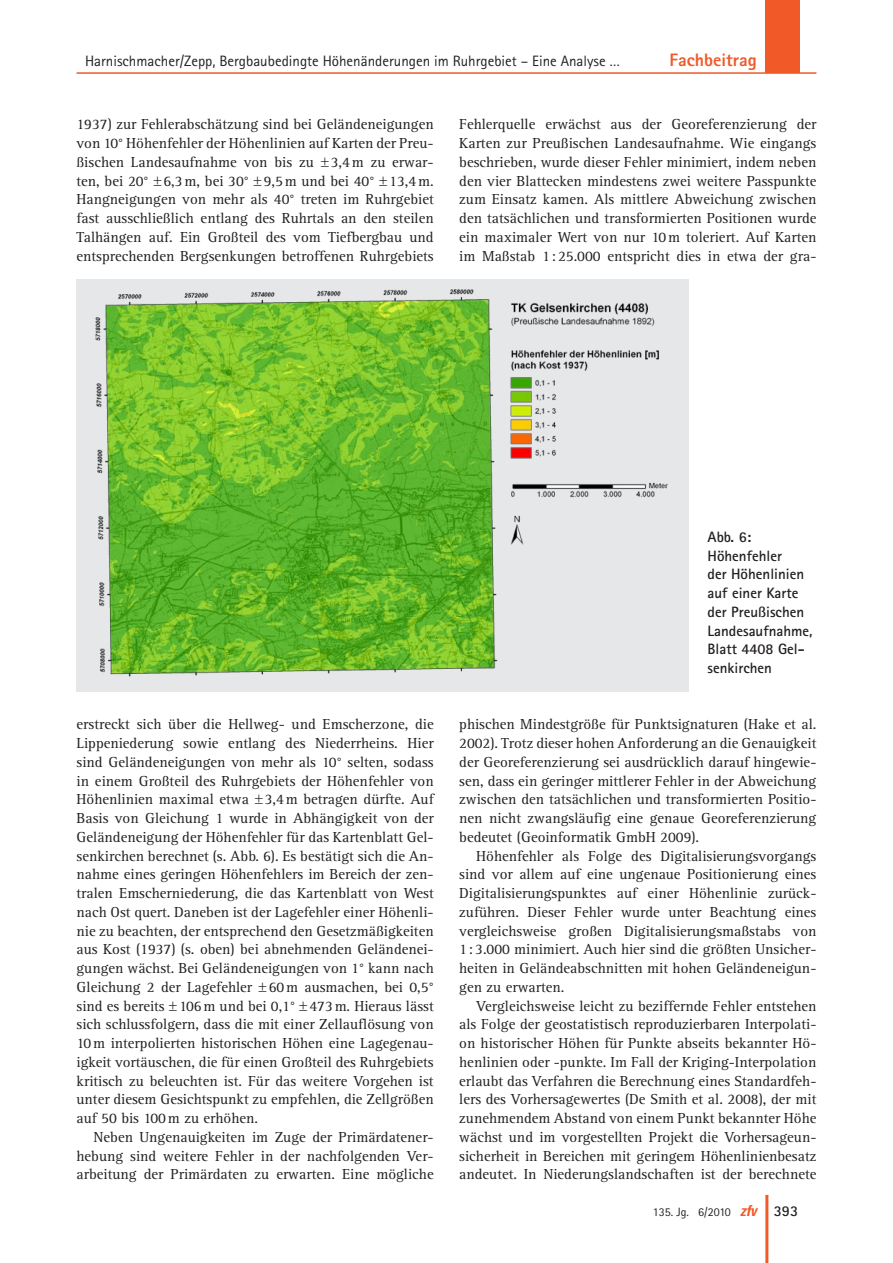
<style>
.page{position:relative;width:893px;height:1263px;background:#fff}
.page>*{position:absolute;margin:0;border:0;box-sizing:border-box;transform-origin:0 0}
.t1{font:800 18px "Rotis Sans Serif";color:#f15929}
._01_normal{font:15px/18.8px "Rotis Serif";color:#231f20;text-align:justify}
._03_abb{font:700 15px/18.8px "Rotis Sans Serif";color:#231f20}
.t2{font:15px "Rotis Sans Serif";color:#231f20}
.t3{font:12px "Rotis Sans Serif";color:#231f20}
.s1{font-family:"Univers";font-weight:700;font-style:italic;font-stretch:condensed;font-size:15px;color:#f15929}
.s2{font-weight:700;font-size:15px}
</style>
<div class="page">
<div style="left:765px;top:0;width:34px;height:72px;background:#f15929"></div>
<hr style="left:77px;top:72px;width:739px;height:2px;background:#f15929">
<hr style="left:765px;top:1195px;width:3px;height:68px;background:#f15929">
<div style="left:77px;top:279px;width:612px;height:413px;background:#e6e7e9"></div>
<img style="left:95px;top:289px;width:573px;height:388px">
<p class="t2" style="left:85px;top:52px;width:537px">Harnischmacher/Zepp, Bergbaubedingte Höhenänderungen im Ruhrgebiet – Eine Analyse …</p>
<p class="t1" style="left:670px;top:48px;width:89px">Fachbeitrag</p>
<p class="_01_normal" style="left:77px;top:115px;width:359px">1937) zur Fehlerabschätzung sind bei Geländeneigungen von 10° Höhenfehler der Höhenlinien auf Karten der Preu&shy;ßischen Landesaufnahme von bis zu 3,4m zu erwar&shy;ten, bei 20° 6,3m, bei 30° 9,5m und bei 40° 13,4m.<br>Hangneigungen von mehr als 40° treten im Ruhrgebiet fast ausschließlich entlang des Ruhrtals an den steilen Talhängen auf. Ein Großteil des vom Tiefbergbau und entsprechenden Bergsenkungen betroffenen Ruhrgebiets</p>
<p class="_01_normal" style="left:459px;top:115px;width:359px">Fehlerquelle erwächst aus der Georeferenzierung der Karten zur Preußischen Landesaufnahme. Wie eingangs beschrieben, wurde dieser Fehler minimiert, indem neben den vier Blattecken mindestens zwei weitere Passpunkte zum Einsatz kamen. Als mittlere Abweichung zwischen den tatsächlichen und transformierten Positionen wurde ein maximaler Wert von nur 10m toleriert. Auf Karten im Maßstab 1: 25.000 entspricht dies in etwa der gra-</p>
<p class="_01_normal" style="left:77px;top:715px;width:359px">erstreckt sich über die Hellweg- und Emscherzone, die Lippeniederung sowie entlang des Niederrheins. Hier sind Geländeneigungen von mehr als 10° selten, sodass in einem Großteil des Ruhrgebiets der Höhenfehler von Höhenlinien maximal etwa 3,4m betragen dürfte. Auf Basis von Gleichung 1 wurde in Abhängigkeit von der Geländeneigung der Höhenfehler für das Kartenblatt Gel&shy;senkirchen berechnet (s. Abb. 6). Es bestätigt sich die An&shy;nahme eines geringen Höhenfehlers im Bereich der zen&shy;tralen Emscherniederung, die das Kartenblatt von West nach Ost quert. Daneben ist der Lagefehler einer Höhenli&shy;nie zu beachten, der entsprechend den Gesetzmäßigkeiten aus Kost (1937) (s. oben) bei abnehmenden Geländenei&shy;gungen wächst. Bei Geländeneigungen von 1° kann nach Gleichung 2 der Lagefehler 60m ausmachen, bei 0,5° sind es bereits 106m und bei 0,1° 473m. Hieraus lässt sich schlussfolgern, dass die mit einer Zellauflösung von 10m interpolierten historischen Höhen eine Lagegenau&shy;igkeit vortäuschen, die für einen Großteil des Ruhrgebiets kritisch zu beleuchten ist. Für das weitere Vorgehen ist unter diesem Gesichtspunkt zu empfehlen, die Zellgrößen auf 50 bis 100m zu erhöhen.</p>
<p class="_01_normal" style="left:77px;top:1128px;width:359px;text-indent:17px">Neben Ungenauigkeiten im Zuge der Primärdatener&shy;hebung sind weitere Fehler in der nachfolgenden Ver&shy;arbeitung der Primärdaten zu erwarten. Eine mögliche</p>
<p class="_03_abb" style="left:708px;top:527px;width:45px">Abb. 6:</p>
<p class="_03_abb" style="left:708px;top:546px;width:106px">Höhenfehler<br>der Höhenlinien auf einer Karte der Preußischen<br>Landesaufnahme,<br>Blatt 4408 Gel&shy;senkirchen</p>
<p class="_01_normal" style="left:459px;top:715px;width:359px">phischen Mindestgröße für Punktsignaturen (Hake et al.<br>2002). Trotz dieser hohen Anforderung an die Genauigkeit der Georeferenzierung sei ausdrücklich darauf hingewie&shy;sen, dass ein geringer mittlerer Fehler in der Abweichung zwischen den tatsächlichen und transformierten Positio&shy;nen nicht zwangsläufig eine genaue Georeferenzierung bedeutet (Geoinformatik GmbH 2009).</p>
<p class="_01_normal" style="left:459px;top:847px;width:359px;text-indent:17px">Höhenfehler als Folge des Digitalisierungsvorgangs sind vor allem auf eine ungenaue Positionierung eines Digitalisierungspunktes auf einer Höhenlinie zurück&shy;zuführen. Dieser Fehler wurde unter Beachtung eines vergleichsweise großen Digitalisierungsmaßstabs von 1: 3.000 minimiert. Auch hier sind die größten Unsicher&shy;heiten in Geländeabschnitten mit hohen Geländeneigun&shy;gen zu erwarten.</p>
<p class="_01_normal" style="left:459px;top:997px;width:359px;text-indent:17px">Vergleichsweise leicht zu beziffernde Fehler entstehen als Folge der geostatistisch reproduzierbaren Interpolati&shy;on historischer Höhen für Punkte abseits bekannter Hö&shy;henlinien oder -punkte. Im Fall der Kriging-Interpolation erlaubt das Verfahren die Berechnung eines Standardfeh&shy;lers des Vorhersagewertes (De Smith et al. 2008), der mit zunehmendem Abstand von einem Punkt bekannter Höhe wächst und im vorgestellten Projekt die Vorhersageun&shy;sicherheit in Bereichen mit geringem Höhenlinienbesatz andeutet. In Niederungslandschaften ist der berechnete</p>
<p class="t3" style="left:653px;top:1205px;width:147px">135. Jg. 6/2010 <span class="s1">zfv</span> <span class="s2">393</span></p>
</div>
